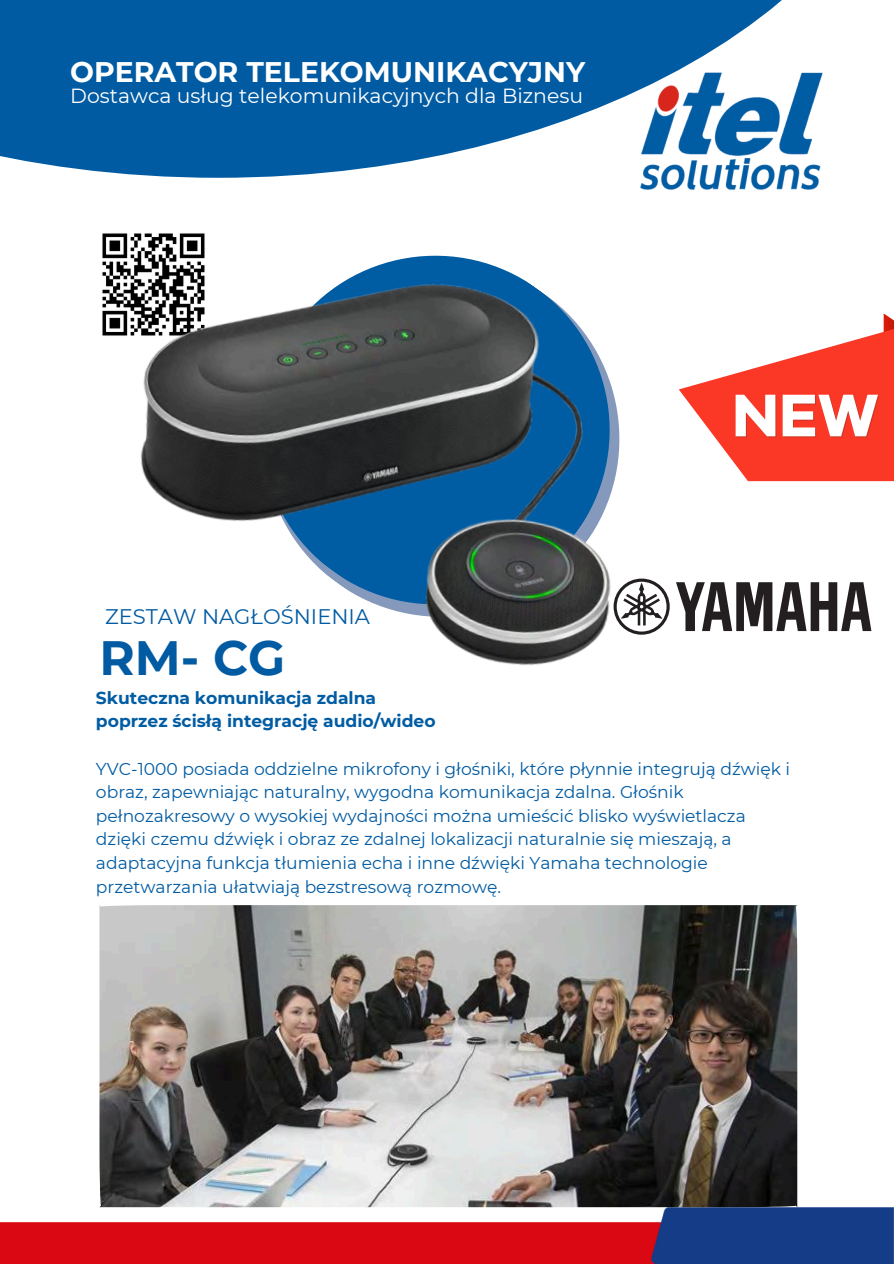
<style>
.page{position:relative;width:894px;height:1264px;background:#fff}
.page>*{position:absolute;margin:0;border:0;box-sizing:border-box;transform-origin:0 0}
.t1{font:700 48.15px "Montserrat";color:#005ba3}
.t2{font:700 28.35px "Montserrat";color:#fff}
.t3{font:21.15px "Montserrat";color:#005ba3}
.t4{font:20.4px "Montserrat";color:#fff}
.t5{font:17.1px/23.7px "Montserrat";color:#005ba3}
.t6{font:700 17.1px/23.7px "Montserrat";color:#005ca3}
</style>
<div class="page">
<svg style="left:0;top:0;width:782px;height:178px;background:#2271af"></svg>
<img style="left:638px;top:70px;width:185px;height:120px">
<img style="left:0;top:1207px;width:893px;height:56px">
<svg style="left:749px;top:582px;width:122px;height:49px"></svg>
<svg style="left:749px;top:313px;width:144px;height:168px"></svg>
<img style="left:102px;top:233px;width:647px;height:433px">
<img style="left:99px;top:905px;width:697px;height:302px">
<h2 class="t2" style="left:70px;top:54px;width:516px">OPERATOR TELEKOMUNIKACYJNY</h2>
<p class="t4" style="left:70px;top:84px;width:514px">Dostawca usług telekomunikacyjnych dla Biznesu</p>
<p class="t3" style="left:105px;top:603px;width:266px">ZESTAW NAGŁOŚNIENIA</p>
<p class="t1" style="left:99px;top:628px;width:187px">RM- CG</p>
<h1 class="t6" style="left:96px;top:685px;width:341px">Skuteczna komunikacja zdalna poprzez ścisłą integrację audio/wideo</h1>
<p class="t5" style="left:96px;top:756px;width:695px">YVC-1000 posiada oddzielne mikrofony i głośniki, które płynnie integrują dźwięk i obraz, zapewniając naturalny, wygodna komunikacja zdalna. Głośnik pełnozakresowy o wysokiej wydajności można umieścić blisko wyświetlacza dzięki czemu dźwięk i obraz ze zdalnej lokalizacji naturalnie się mieszają, a adaptacyjna funkcja tłumienia echa i inne dźwięki Yamaha technologie przetwarzania ułatwiają bezstresową rozmowę.</p>
</div>
